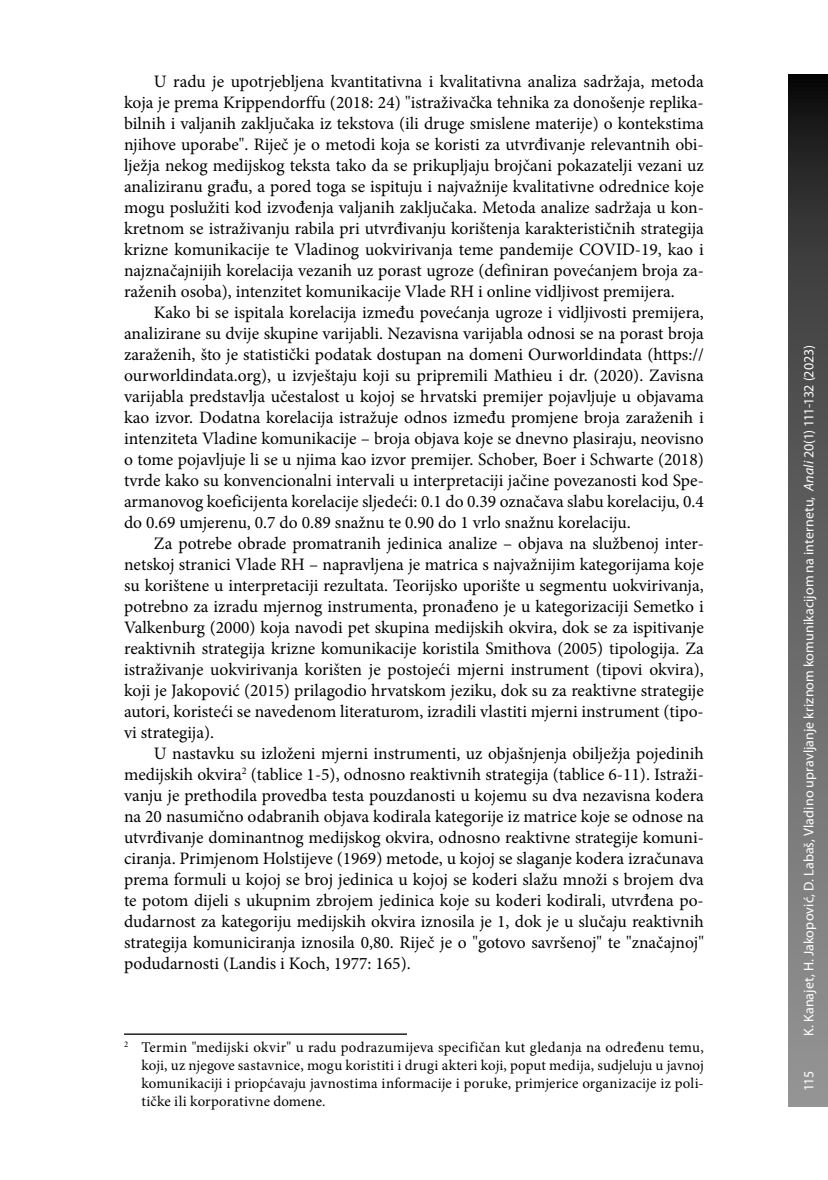
<style>
.page{position:relative;width:828px;height:1180px;background:#fff}
.page>*{position:absolute;margin:0;border:0;box-sizing:border-box;transform-origin:0 0}
.t1{font:17.5px/21px "Minion Pro";color:#000;text-align:justify}
.t2{font:14.88px/17.8px "Minion Pro";letter-spacing:.01em;color:#000;text-align:justify}
.t3{font:14px "Myriad Pro";letter-spacing:.005em;color:#fff}
.s1{font-style:italic}
</style>
<div class="page">
<svg style="left:788px;top:74px;width:40px;height:1032px;background:#5f5f5f"></svg>
<hr style="left:124px;top:1033px;width:283px;height:2px;background:#000">
<p class="t1" style="left:124px;top:71px;width:581px;text-indent:30px">U radu je upotrjebljena kvantitativna i kvalitativna analiza sadržaja, metoda koja je prema Krippendorffu (2018: 24) "istraživačka tehnika za donošenje replika&shy;bilnih i valjanih zaključaka iz tekstova (ili druge smislene materije) o kontekstima njihove uporabe". Riječ je o metodi koja se koristi za utvrđivanje relevantnih obi&shy;lježja nekog medijskog teksta tako da se prikupljaju brojčani pokazatelji vezani uz analiziranu građu, a pored toga se ispituju i najvažnije kvalitativne odrednice koje mogu poslužiti kod izvođenja valjanih zaključaka. Metoda analize sadržaja u kon&shy;kretnom se istraživanju rabila pri utvrđivanju korištenja karakterističnih strategija krizne komunikacije te Vladinog uokvirivanja teme pandemije COVID-19, kao i najznačajnijih korelacija vezanih uz porast ugroze (definiran povećanjem broja za&shy;raženih osoba), intenzitet komunikacije Vlade RH i online vidljivost premijera.</p>
<p class="t1" style="left:124px;top:302px;width:581px;text-indent:30px">Kako bi se ispitala korelacija između povećanja ugroze i vidljivosti premijera, analizirane su dvije skupine varijabli. Nezavisna varijabla odnosi se na porast broja zaraženih, što je statistički podatak dostupan na domeni Ourworldindata (https:// ourworldindata.org), u izvještaju koji su pripremili Mathieu i dr. (2020). Zavisna varijabla predstavlja učestalost u kojoj se hrvatski premijer pojavljuje u objavama kao izvor. Dodatna korelacija istražuje odnos između promjene broja zaraženih i intenziteta Vladine komunikacije – broja objava koje se dnevno plasiraju, neovisno o tome pojavljuje li se u njima kao izvor premijer. Schober, Boer i Schwarte (2018) tvrde kako su konvencionalni intervali u interpretaciji jačine povezanosti kod Spe&shy;armanovog koeficijenta korelacije sljedeći: 0.1 do 0.39 označava slabu korelaciju, 0.4 do 0.69 umjerenu, 0.7 do 0.89 snažnu te 0.90 do 1 vrlo snažnu korelaciju.</p>
<p class="t1" style="left:124px;top:533px;width:581px;text-indent:30px">Za potrebe obrade promatranih jedinica analize – objava na službenoj inter&shy;netskoj stranici Vlade RH – napravljena je matrica s najvažnijim kategorijama koje su korištene u interpretaciji rezultata. Teorijsko uporište u segmentu uokvirivanja, potrebno za izradu mjernog instrumenta, pronađeno je u kategorizaciji Semetko i Valkenburg (2000) koja navodi pet skupina medijskih okvira, dok se za ispitivanje reaktivnih strategija krizne komunikacije koristila Smithova (2005) tipologija. Za istraživanje uokvirivanja korišten je postojeći mjerni instrument (tipovi okvira), koji je Jakopović (2015) prilagodio hrvatskom jeziku, dok su za reaktivne strategije autori, koristeći se navedenom literaturom, izradili vlastiti mjerni instrument (tipo&shy;vi strategija).</p>
<p class="t1" style="left:124px;top:743px;width:581px;text-indent:30px">U nastavku su izloženi mjerni instrumenti, uz objašnjenja obilježja pojedinih medijskih okvira<sup>2</sup> (tablice 1-5), odnosno reaktivnih strategija (tablice 6-11). Istraži&shy;vanju je prethodila provedba testa pouzdanosti u kojemu su dva nezavisna kodera na 20 nasumično odabranih objava kodirala kategorije iz matrice koje se odnose na utvrđivanje dominantnog medijskog okvira, odnosno reaktivne strategije komuni&shy;ciranja. Primjenom Holstijeve (1969) metode, u kojoj se slaganje kodera izračunava prema formuli u kojoj se broj jedinica u kojoj se koderi slažu množi s brojem dva te potom dijeli s ukupnim zbrojem jedinica koje su koderi kodirali, utvrđena po&shy;dudarnost za kategoriju medijskih okvira iznosila je 1, dok je u slučaju reaktivnih strategija komuniciranja iznosila 0,80. Riječ je o "gotovo savršenoj" te "značajnoj" podudarnosti (Landis i Koch, 1977: 165).</p>
<p class="t2" style="left:141px;top:1038px;width:564px;text-indent:-17px"><sup>2</sup> Termin "medijski okvir" u radu podrazumijeva specifičan kut gledanja na određenu temu, koji, uz njegove sastavnice, mogu koristiti i drugi akteri koji, poput medija, sudjeluju u javnoj komunikaciji i priopćavaju javnostima informacije i poruke, primjerice organizacije iz poli&shy;tičke ili korporativne domene.</p>
<p class="t3" style="left:800px;top:1036px;width:692px;rotate:-90deg">K. Kanajet, H. Jakopović, D. Labaš, Vladino upravljanje kriznom komunikacijom na internetu, <span class="s1">Anali</span> 20(1) 111-132 (2023)</p>
<p class="t3" style="left:800px;top:1090px;width:21px;rotate:-90deg">115</p>
</div>
